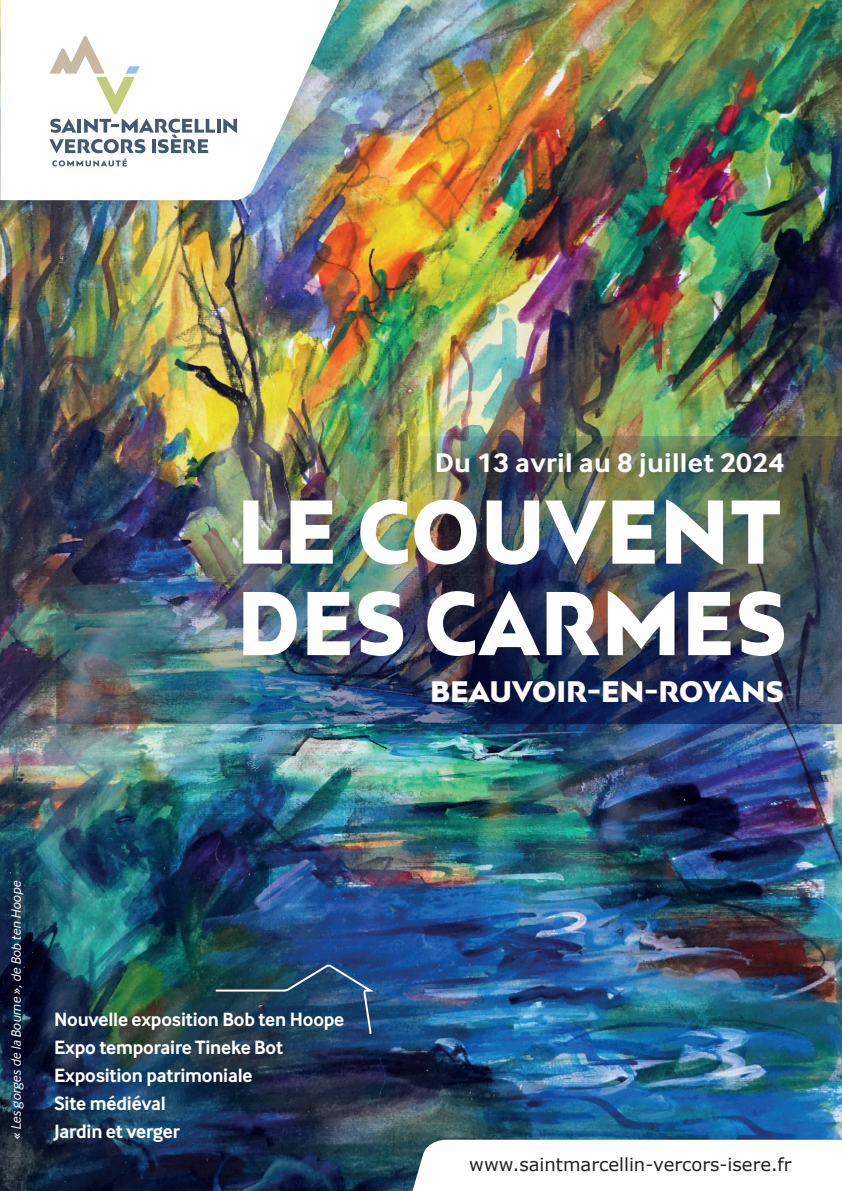
<style>
.page{position:relative;width:842px;height:1191px;background:#fff}
.page>*{position:absolute;margin:0;border:0;box-sizing:border-box;transform-origin:0 0}
.t1{font:700 28px "Inter Face";letter-spacing:.01em;color:#fff;scale:1.04 1}
.t2{font:900 28px "Bw Mitga";color:#fff}
.t3{font:700 20px/28px "Inter Face";letter-spacing:-.01em;color:#fff;scale:.96 1}
.t4{font:18px "Verdana";color:#231f20}
.t5{font:italic 14px "Inter Face";letter-spacing:-.01em;color:#fff}
</style>
<div class="page">
<img style="left:0;top:0;width:842px;height:1191px">
<div style="left:0;top:0;width:388px;height:210px;background:#231f20;opacity:.1"></div>
<img style="left:0;top:0;width:379px;height:200px">
<hr style="left:217px;top:119px;width:3px;height:14px;background:#425976">
<svg style="left:223px;top:119px;width:14px;height:14px"></svg>
<svg style="left:49px;top:36px;width:166px;height:130px"></svg>
<svg style="left:214px;top:962px;width:163px;height:73px;background:#234866"></svg>
<svg style="left:406px;top:1139px;width:436px;height:52px"></svg>
<img style="left:57px;top:437px;width:785px;height:287px">
<img style="left:243px;top:591px;width:541px;height:65px">
<img style="left:243px;top:499px;width:537px;height:65px">
<img style="left:413px;top:429px;width:393px;height:70px">
<p class="t5" style="left:8px;top:1139px;width:260px;rotate:-90deg">« Les gorges de la Bourne », de Bob ten Hoope</p>
<p class="t3" style="left:54px;top:1005px;width:304px">Nouvelle exposition Bob ten Hoope<br>Expo temporaire Tineke Bot<br>Exposition patrimoniale<br>Site médiéval<br>Jardin et verger</p>
<h1 class="t1" style="left:435px;top:446px;width:337px">Du 13 avril au 8 juillet 2024</h1>
<h1 class="t2" style="left:430px;top:673px;width:355px">BEAUVOIR-EN-ROYANS</h1>
<p class="t4" style="left:469px;top:1151px;width:324px">www.saintmarcellin-vercors-isere.fr</p>
</div>
